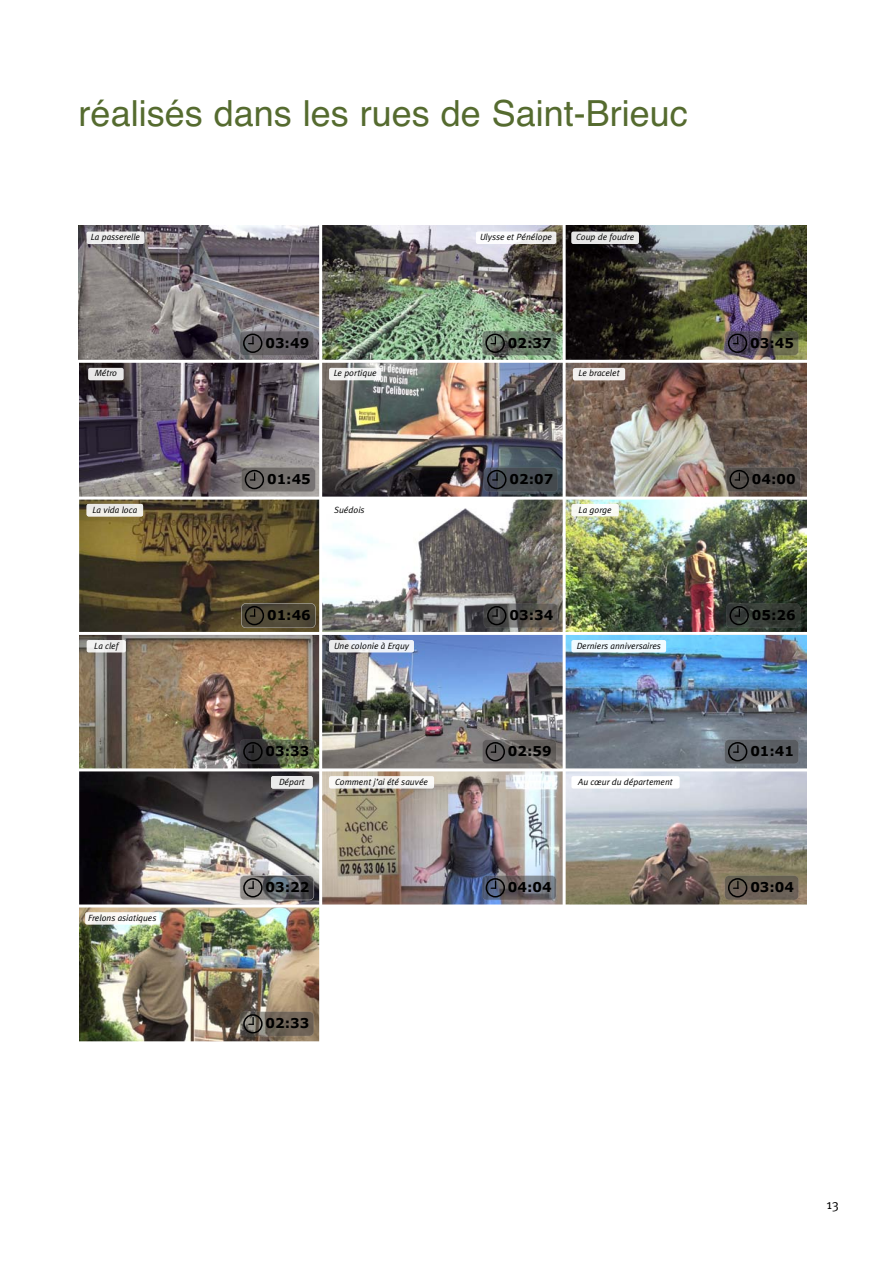
<style>
.page{position:relative;width:893px;height:1263px;background:#fff}
.page>*{position:absolute;margin:0;border:0;box-sizing:border-box;transform-origin:0 0}
.t1{font:36px "Helvetica";color:#556b2f}
.t2{font:700 13.5px "Verdana";color:#000}
.t3{font:13.5px "Meta Plus Normal";color:#000}
.t4{font:italic 9px "Meta Plus Normal";color:#000}
</style>
<div class="page">
<img style="left:322px;top:363px;width:484px;height:405px">
<img style="left:79px;top:226px;width:727px;height:134px">
<img style="left:79px;top:907px;width:240px;height:134px">
<svg style="left:566px;top:771px;width:240px;height:133px;background:#a3a3a2"></svg>
<img style="left:322px;top:771px;width:241px;height:133px">
<img style="left:79px;top:363px;width:240px;height:405px">
<svg style="left:79px;top:500px;width:240px;height:132px;background:#564829"></svg>
<img style="left:322px;top:363px;width:241px;height:134px">
<hr style="left:57px;top:497px;width:775px;height:3px;background:#fff">
<img style="left:573px;top:368px;width:52px;height:12px">
<img style="left:329px;top:368px;width:52px;height:12px">
<img style="left:88px;top:368px;width:36px;height:12px">
<img style="left:87px;top:504px;width:56px;height:12px">
<img style="left:329px;top:504px;width:41px;height:12px">
<img style="left:329px;top:640px;width:85px;height:12px">
<img style="left:87px;top:640px;width:39px;height:12px">
<img style="left:571px;top:504px;width:48px;height:12px">
<img style="left:484px;top:467px;width:74px;height:25px">
<div style="left:487px;top:470px;width:19px;height:19px;border:2px solid #000;border-radius:50%"></div>
<svg style="left:492px;top:472px;width:6px;height:9px"></svg>
<img style="left:241px;top:467px;width:75px;height:25px">
<div style="left:245px;top:470px;width:19px;height:19px;border:2px solid #000;border-radius:50%"></div>
<svg style="left:250px;top:472px;width:5px;height:9px"></svg>
<img style="left:726px;top:467px;width:74px;height:25px">
<div style="left:729px;top:470px;width:20px;height:19px;border:2px solid #000;border-radius:50%"></div>
<svg style="left:734px;top:472px;width:6px;height:9px"></svg>
<img style="left:241px;top:603px;width:75px;height:25px">
<div style="left:245px;top:606px;width:19px;height:19px;border:2px solid #000;border-radius:50%"></div>
<svg style="left:250px;top:608px;width:5px;height:9px"></svg>
<img style="left:726px;top:603px;width:74px;height:25px">
<div style="left:729px;top:606px;width:20px;height:19px;border:2px solid #000;border-radius:50%"></div>
<svg style="left:734px;top:608px;width:6px;height:9px"></svg>
<img style="left:484px;top:603px;width:74px;height:25px">
<div style="left:487px;top:606px;width:19px;height:19px;border:2px solid #000;border-radius:50%"></div>
<svg style="left:492px;top:608px;width:6px;height:9px"></svg>
<img style="left:240px;top:739px;width:74px;height:25px">
<div style="left:243px;top:742px;width:20px;height:19px;border:2px solid #000;border-radius:50%"></div>
<svg style="left:248px;top:744px;width:6px;height:9px"></svg>
<img style="left:482px;top:739px;width:74px;height:25px">
<div style="left:486px;top:742px;width:19px;height:19px;border:2px solid #000;border-radius:50%"></div>
<svg style="left:490px;top:744px;width:6px;height:9px"></svg>
<img style="left:79px;top:771px;width:240px;height:133px">
<img style="left:724px;top:739px;width:75px;height:25px">
<div style="left:728px;top:742px;width:19px;height:19px;border:2px solid #000;border-radius:50%"></div>
<svg style="left:733px;top:744px;width:5px;height:9px"></svg>
<img style="left:240px;top:875px;width:74px;height:25px">
<div style="left:243px;top:878px;width:20px;height:19px;border:2px solid #000;border-radius:50%"></div>
<svg style="left:248px;top:880px;width:6px;height:9px"></svg>
<hr style="left:319px;top:217px;width:3px;height:977px;background:#fff">
<hr style="left:563px;top:218px;width:3px;height:976px;background:#fff">
<img style="left:571px;top:640px;width:95px;height:12px">
<img style="left:476px;top:232px;width:80px;height:12px">
<img style="left:87px;top:232px;width:57px;height:12px">
<img style="left:240px;top:331px;width:74px;height:25px">
<div style="left:243px;top:334px;width:19px;height:19px;border:2px solid #000;border-radius:50%"></div>
<svg style="left:248px;top:336px;width:6px;height:8px"></svg>
<img style="left:482px;top:331px;width:74px;height:25px">
<div style="left:485px;top:334px;width:20px;height:19px;border:2px solid #000;border-radius:50%"></div>
<svg style="left:490px;top:336px;width:6px;height:8px"></svg>
<img style="left:724px;top:331px;width:75px;height:25px">
<div style="left:728px;top:334px;width:19px;height:19px;border:2px solid #000;border-radius:50%"></div>
<svg style="left:733px;top:336px;width:5px;height:8px"></svg>
<img style="left:571px;top:232px;width:68px;height:12px">
<img style="left:271px;top:776px;width:42px;height:12px">
<img style="left:329px;top:776px;width:105px;height:12px">
<img style="left:571px;top:776px;width:109px;height:12px">
<img style="left:85px;top:912px;width:74px;height:13px">
<img style="left:724px;top:875px;width:75px;height:25px">
<div style="left:728px;top:878px;width:19px;height:19px;border:2px solid #000;border-radius:50%"></div>
<svg style="left:733px;top:880px;width:5px;height:9px"></svg>
<img style="left:482px;top:875px;width:74px;height:25px">
<div style="left:486px;top:878px;width:19px;height:19px;border:2px solid #000;border-radius:50%"></div>
<svg style="left:490px;top:880px;width:6px;height:9px"></svg>
<img style="left:240px;top:1011px;width:74px;height:25px">
<div style="left:243px;top:1014px;width:20px;height:19px;border:2px solid #000;border-radius:50%"></div>
<svg style="left:248px;top:1017px;width:6px;height:8px"></svg>
<hr style="left:55px;top:632px;width:775px;height:3px;background:#fff">
<h1 class="t1" style="left:79px;top:93px;width:611px">réalisés dans les rues de Saint-Brieuc</h1>
<p class="t4" style="left:91px;top:232px;width:51px">La passerelle</p>
<p class="t4" style="left:480px;top:232px;width:74px">Ulysse et Pénélope</p>
<p class="t4" style="left:576px;top:232px;width:60px">Coup de foudre</p>
<h2 class="t2" style="left:265px;top:334px;width:45px">03:49</h2>
<h2 class="t2" style="left:508px;top:334px;width:45px">02:37</h2>
<h2 class="t2" style="left:750px;top:334px;width:45px">03:45</h2>
<p class="t4" style="left:95px;top:368px;width:24px">Métro</p>
<p class="t4" style="left:334px;top:368px;width:44px">Le portique</p>
<p class="t4" style="left:579px;top:368px;width:43px">Le bracelet</p>
<h2 class="t2" style="left:267px;top:470px;width:45px">01:45</h2>
<h2 class="t2" style="left:509px;top:470px;width:45px">02:07</h2>
<h2 class="t2" style="left:752px;top:470px;width:45px">04:00</h2>
<p class="t4" style="left:92px;top:504px;width:46px">La vida loca</p>
<p class="t4" style="left:334px;top:504px;width:32px">Suédois</p>
<p class="t4" style="left:578px;top:504px;width:35px">La gorge</p>
<h2 class="t2" style="left:267px;top:606px;width:45px">01:46</h2>
<h2 class="t2" style="left:509px;top:606px;width:45px">03:34</h2>
<h2 class="t2" style="left:752px;top:606px;width:45px">05:26</h2>
<p class="t4" style="left:94px;top:640px;width:26px">La clef</p>
<p class="t4" style="left:334px;top:640px;width:76px">Une colonie à Erquy</p>
<p class="t4" style="left:577px;top:640px;width:86px">Derniers anniversaires</p>
<h2 class="t2" style="left:266px;top:742px;width:45px">03:33</h2>
<h2 class="t2" style="left:508px;top:742px;width:45px">02:59</h2>
<h2 class="t2" style="left:750px;top:742px;width:45px">01:41</h2>
<p class="t4" style="left:279px;top:776px;width:27px">Départ</p>
<p class="t4" style="left:335px;top:776px;width:95px">Comment j’ai été sauvée</p>
<p class="t4" style="left:578px;top:776px;width:96px">Au cœur du département</p>
<p class="t4" style="left:88px;top:912px;width:70px">Frelons asiatiques</p>
<h2 class="t2" style="left:266px;top:878px;width:45px">03:22</h2>
<h2 class="t2" style="left:266px;top:1015px;width:45px">02:33</h2>
<h2 class="t2" style="left:508px;top:878px;width:45px">04:04</h2>
<h2 class="t2" style="left:750px;top:878px;width:45px">03:04</h2>
<h2 class="t3" style="left:826px;top:1196px;width:14px">13</h2>
</div>
